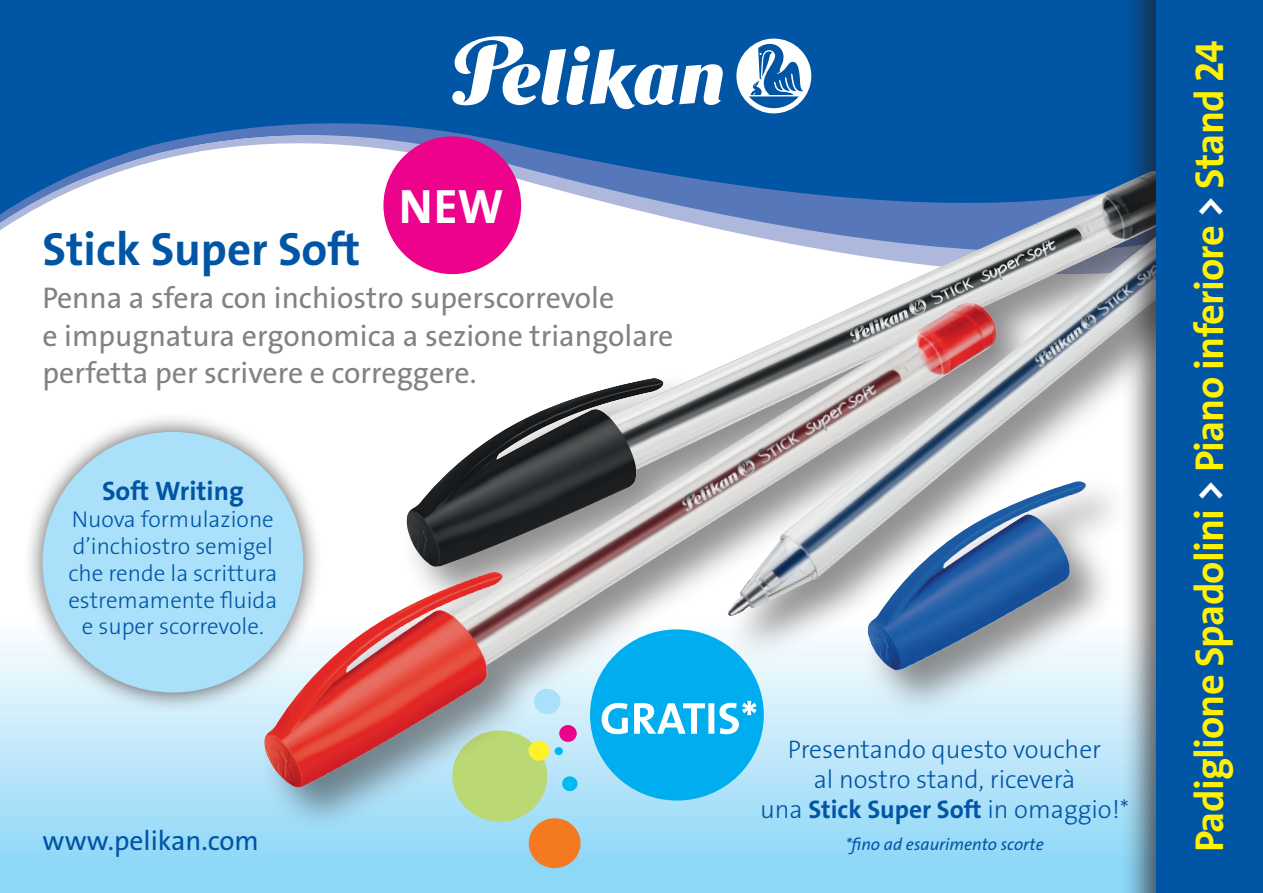
<style>
.page{position:relative;width:1263px;height:893px;background:#fff}
.page>*{position:absolute;margin:0;border:0;box-sizing:border-box;transform-origin:0 0}
.t1{font:700 48.6px "Pelikan The Sans";color:#fff}
.t2{font:700 46.8px "Pelikan The Sans";color:#0155a5}
.t3{font:700 40.5px "Pelikan The Sans";letter-spacing:-.02em;color:#fff101}
.t4{font:30px "Pelikan The Sans";color:#808285}
.t5{font:27.6px "Pelikan The Sans";color:#0155a5}
.t6{font:700 26.85px "Pelikan The Sans";color:#0155a5}
.t7{font:300 25.5px "Pelikan The Sans";color:#0155a5}
.t8{font:300 22.95px "Pelikan The Sans";color:#0155a5}
.t9{font:italic 17.1px "Pelikan The Sans";color:#0155a5}
.s1{font-weight:700}
.s2{color:#fff}
</style>
<div class="page">
<div style="left:0;top:0;width:1120px;height:76px;background:#0155a5"></div>
<svg style="left:0;top:76px;width:1120px;height:172px;fill:#0155a5"></svg>
<svg style="left:0;top:642px;width:1120px;height:251px;background:#a1ddf8"></svg>
<svg style="left:452px;top:35px;width:272px;height:74px"></svg>
<svg style="left:736px;top:39px;width:75px;height:74px"></svg>
<div style="left:383px;top:136px;width:138px;height:138px;background:#ed028c;border-radius:50%"></div>
<div style="left:23px;top:412px;width:300px;height:301px;background:#231f20;opacity:.75"></div>
<div style="left:43px;top:432px;width:260px;height:260px;background:#aae0f9;border-radius:50%"></div>
<img style="left:407px;top:171px;width:315px;height:104px">
<svg style="left:447px;top:835px;width:137px;height:37px;background:#adbdba"></svg>
<div style="left:258px;top:295px;width:786px;height:540px;background:#231f20;opacity:.5"></div>
<img style="left:264px;top:302px;width:734px;height:486px">
<div style="left:722px;top:143px;width:541px;height:519px;background:#231f20;opacity:.5"></div>
<img style="left:727px;top:151px;width:393px;height:466px">
<div style="left:861px;top:475px;width:271px;height:243px;background:#231f20;opacity:.5"></div>
<img style="left:867px;top:481px;width:220px;height:190px">
<div style="left:1120px;top:0;width:143px;height:893px;background:#231f20;opacity:.7"></div>
<div style="left:1157px;top:0;width:106px;height:893px;background:#0155a5"></div>
<p class="t1" style="left:399px;top:181px;width:106px">NEW</p>
<p class="t2" style="left:43px;top:224px;width:319px">Stick Super Soft</p>
<p class="t4" style="left:43px;top:282px;width:573px">Penna a sfera con inchiostro superscorrevole</p>
<p class="t4" style="left:43px;top:320px;width:632px">e impugnatura ergonomica a sezione triangolare</p>
<p class="t4" style="left:43px;top:357px;width:436px">perfetta per scrivere e correggere.</p>
<p class="t6" style="left:102px;top:477px;width:143px">Soft Writing</p>
<p class="t8" style="left:72px;top:507px;width:204px">Nuova formulazione</p>
<p class="t8" style="left:73px;top:534px;width:202px">d’inchiostro semigel</p>
<p class="t8" style="left:68px;top:561px;width:210px">che rende la scrittura</p>
<p class="t8" style="left:68px;top:588px;width:210px">estremamente fluida</p>
<p class="t8" style="left:82px;top:615px;width:183px">e super scorrevole.</p>
<p class="t5" style="left:43px;top:827px;width:218px">www.pelikan.com</p>
<p class="t7" style="left:788px;top:736px;width:315px">Presentando questo voucher</p>
<p class="t7" style="left:814px;top:766px;width:263px">al nostro stand, riceverà</p>
<p class="t7" style="left:760px;top:796px;width:371px">una <span class="s1">Stick Super Soft</span> in omaggio!*</p>
<p class="t9" style="left:845px;top:836px;width:200px">*fino ad esaurimento scorte</p>
<p class="t3" style="left:1188px;top:852px;width:813px;rotate:-90deg">Padiglione Spadolini <span class="s2">&gt;</span> Piano inferiore <span class="s2">&gt;</span> Stand 24</p>
</div>
